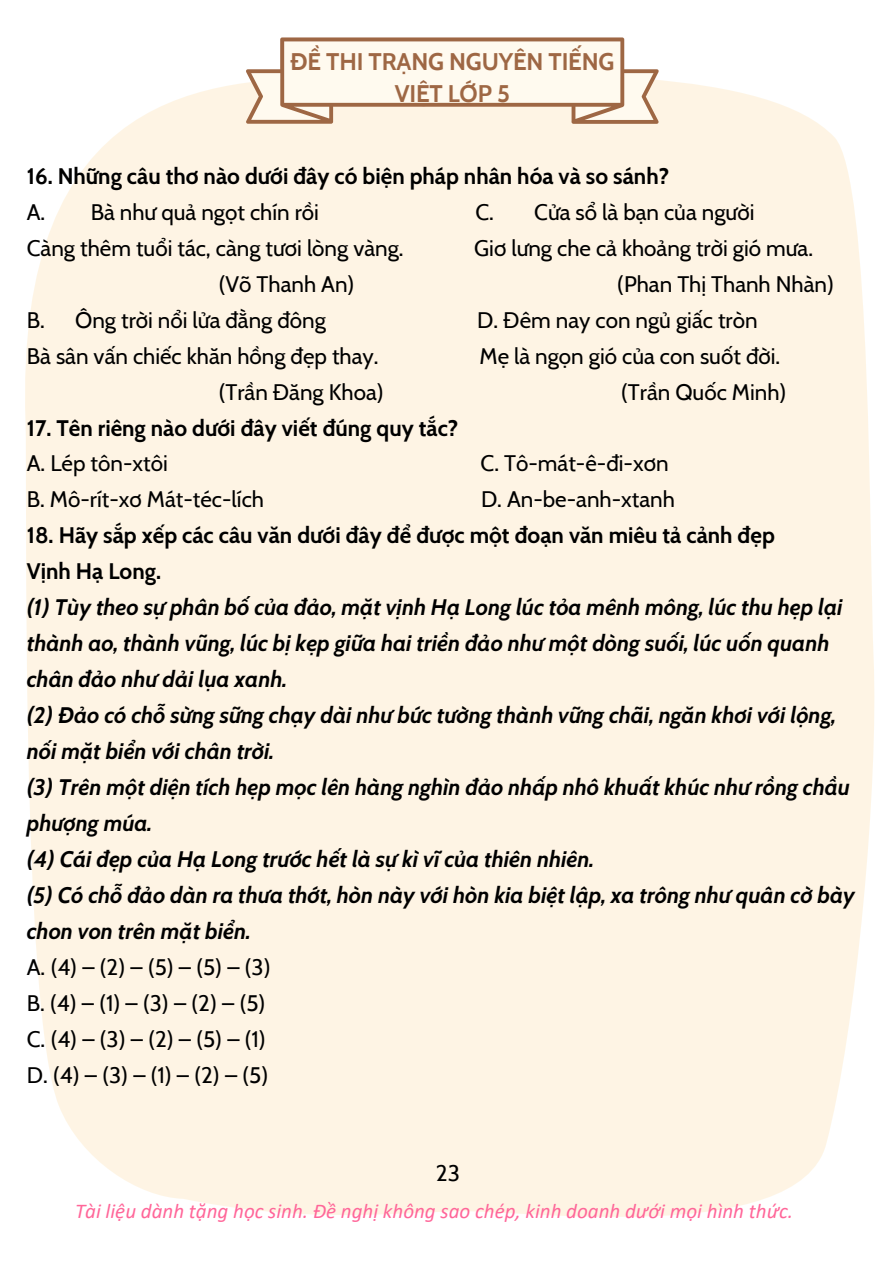
<style>
.page{position:relative;width:893px;height:1264px;background:#fff}
.page>*{position:absolute;margin:0;border:0;box-sizing:border-box;transform-origin:0 0}
.t1{font:700 24px/32.5px "Cabin";letter-spacing:-.005em;color:#9e6744;text-align:center}
.t2{font:22.5px "Cabin";color:#000}
.t3{font:italic 700 22.35px "Cabin";color:#000}
.t4{font:22.35px "Cabin";color:#000}
.t5{font:700 22.35px "Cabin";color:#000}
.t6{font:italic 21px "Calibri";color:#f69}
</style>
<div class="page">
<div style="left:25px;top:80px;width:849px;height:1137px;background:#fef4e4"></div>
<svg style="left:246px;top:37px;width:412px;height:87px"></svg>
<p class="t1" style="left:290px;top:45px;width:326px">ĐỀ THI TRẠNG NGUYÊN TIẾNG<br>VIỆT LỚP 5</p>
<p class="t5" style="left:27px;top:162px;width:643px">16. Những câu thơ nào dưới đây có biện pháp nhân hóa và so sánh?</p>
<p class="t4" style="left:27px;top:198px;width:293px">A. Bà như quả ngọt chín rồi</p>
<p class="t4" style="left:475px;top:198px;width:280px">C. Cửa sổ là bạn của người</p>
<p class="t4" style="left:27px;top:234px;width:378px">Càng thêm tuổi tác, càng tươi lòng vàng.</p>
<p class="t4" style="left:474px;top:234px;width:340px">Giơ lưng che cả khoảng trời gió mưa.</p>
<p class="t4" style="left:218px;top:270px;width:137px">(Võ Thanh An)</p>
<p class="t4" style="left:617px;top:270px;width:218px">(Phan Thị Thanh Nhàn)</p>
<p class="t4" style="left:27px;top:306px;width:300px">B. Ông trời nổi lửa đằng đông</p>
<p class="t4" style="left:477px;top:306px;width:282px">D. Đêm nay con ngủ giấc tròn</p>
<p class="t4" style="left:27px;top:342px;width:353px">Bà sân vấn chiếc khăn hồng đẹp thay.</p>
<p class="t4" style="left:479px;top:342px;width:302px">Mẹ là ngọn gió của con suốt đời.</p>
<p class="t4" style="left:218px;top:378px;width:167px">(Trần Đăng Khoa)</p>
<p class="t4" style="left:621px;top:378px;width:167px">(Trần Quốc Minh)</p>
<p class="t5" style="left:27px;top:414px;width:433px">17. Tên riêng nào dưới đây viết đúng quy tắc?</p>
<p class="t4" style="left:27px;top:450px;width:142px">A. Lép tôn-xtôi</p>
<p class="t4" style="left:480px;top:450px;width:189px">C. Tô-mát-ê-đi-xơn</p>
<p class="t4" style="left:27px;top:486px;width:239px">B. Mô-rít-xơ Mát-téc-lích</p>
<p class="t4" style="left:481px;top:486px;width:195px">D. An-be-anh-xtanh</p>
<p class="t5" style="left:27px;top:522px;width:749px">18. Hãy sắp xếp các câu văn dưới đây để được một đoạn văn miêu tả cảnh đẹp</p>
<p class="t5" style="left:27px;top:558px;width:136px">Vịnh Hạ Long.</p>
<p class="t3" style="left:27px;top:594px;width:817px">(1) Tùy theo sự phân bố của đảo, mặt vịnh Hạ Long lúc tỏa mênh mông, lúc thu hẹp lại</p>
<p class="t3" style="left:27px;top:630px;width:804px">thành ao, thành vũng, lúc bị kẹp giữa hai triền đảo như một dòng suối, lúc uốn quanh</p>
<p class="t3" style="left:27px;top:666px;width:261px">chân đảo như dải lụa xanh.</p>
<p class="t3" style="left:27px;top:701px;width:810px">(2) Đảo có chỗ sừng sững chạy dài như bức tường thành vững chãi, ngăn khơi với lộng,</p>
<p class="t3" style="left:27px;top:737px;width:249px">nối mặt biển với chân trời.</p>
<p class="t3" style="left:27px;top:773px;width:824px">(3) Trên một diện tích hẹp mọc lên hàng nghìn đảo nhấp nhô khuất khúc như rồng chầu</p>
<p class="t3" style="left:27px;top:809px;width:127px">phượng múa.</p>
<p class="t3" style="left:27px;top:845px;width:568px">(4) Cái đẹp của Hạ Long trước hết là sự kì vĩ của thiên nhiên.</p>
<p class="t3" style="left:27px;top:881px;width:829px">(5) Có chỗ đảo dàn ra thưa thớt, hòn này với hòn kia biệt lập, xa trông như quân cờ bày</p>
<p class="t3" style="left:27px;top:917px;width:225px">chon von trên mặt biển.</p>
<p class="t4" style="left:27px;top:953px;width:245px">A. (4) – (2) – (5) – (5) – (3)</p>
<p class="t4" style="left:27px;top:989px;width:240px">B. (4) – (1) – (3) – (2) – (5)</p>
<p class="t4" style="left:27px;top:1025px;width:241px">C. (4) – (3) – (2) – (5) – (1)</p>
<p class="t4" style="left:27px;top:1061px;width:243px">D. (4) – (3) – (1) – (2) – (5)</p>
<p class="t2" style="left:436px;top:1158px;width:25px">23</p>
<p class="t6" style="left:75px;top:1202px;width:719px">Tài liệu dành tặng học sinh. Đề nghị không sao chép, kinh doanh dưới mọi hình thức.</p>
</div>
